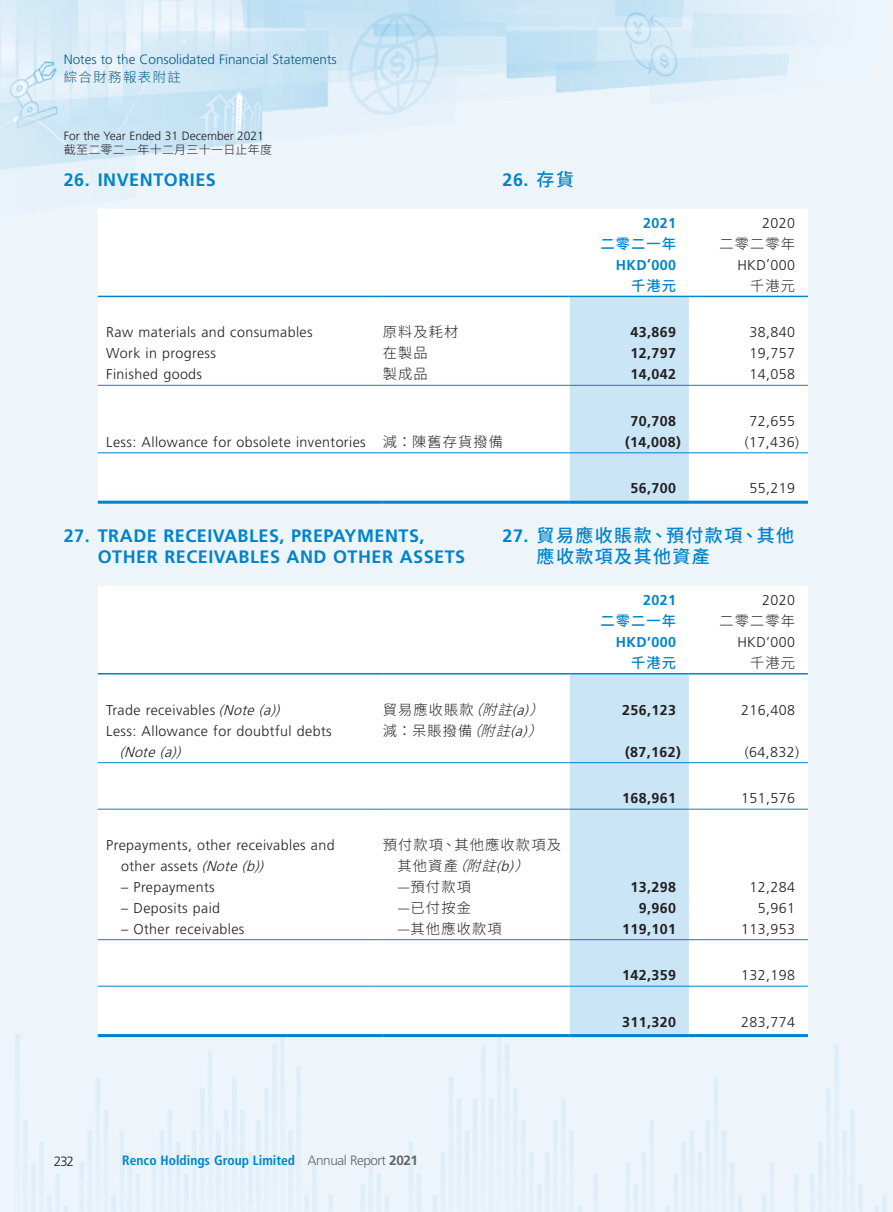
<style>
.page{position:relative;width:893px;height:1212px;background:#fff}
.page>*{position:absolute;margin:0;border:0;box-sizing:border-box;transform-origin:0 0}
.Heading_1{font:700 18px/21px "Frutiger LT Std";letter-spacing:.03em;color:#0083ca}
.C_Heading_1{font:500 18px/21px "Source Han Sans TC";letter-spacing:.08em;color:#0083ca}
.C_Heading_1-2{font:700 18px "Frutiger LT Std";color:#0083ca}
.Body_Text{font:300 14.25px/21px "Frutiger LT Std";letter-spacing:.03em;color:#231f20}
.Body_Text-2{font:300 14.25px/21px "Source Han Sans TC";letter-spacing:.08em;color:#231f20;text-align:center}
.Body_Text-3{font:700 14.25px "Frutiger LT Std";letter-spacing:.03em;color:#231f20}
.Body_Text-4{font:700 14.25px "Frutiger LT Std";letter-spacing:.03em;color:#0083ca}
.Body_Text-5{font:500 14.25px "Source Han Sans TC";letter-spacing:.08em;color:#0083ca}
.t1{font:700 condensed 13.5px "Frutiger LT Std";color:#0083ca}
.t2{font:300 13.5px "Frutiger LT Std";color:#0a5e87}
.t3{font:300 13.5px "Source Han Sans TC";letter-spacing:.1em;color:#0a5e87}
.t4{font:300 13.5px "Frutiger LT Std";color:#231f20}
.t5{font:300 12px "Frutiger LT Std";color:#231f20}
.t6{font:300 12px "Source Han Sans TC";letter-spacing:.025em;color:#231f20}
.s1{font-family:"Source Han Sans TC"}
.s2{font-family:"Source Han Sans TC";font-weight:500}
.s3{font-style:italic}
.s4{font-family:"Frutiger LT Std";font-style:italic}
.s5{font-family:"Frutiger LT Std";font-weight:700}
.s6{font-weight:300;font-stretch:normal;color:#636366}
.s7{font-stretch:normal;color:#636366}
</style>
<div class="page">
<img style="left:0;top:0;width:893px;height:1212px">
<svg style="left:98px;top:209px;width:710px;height:84px"></svg>
<svg style="left:98px;top:293px;width:710px;height:208px"></svg>
<svg style="left:98px;top:297px;width:710px;height:198px"></svg>
<div style="left:570px;top:297px;width:119px;height:204px;background:#cae5f5"></div>
<hr style="left:98px;top:296px;width:285px;height:1px;background:#0083ca">
<hr style="left:383px;top:296px;width:187px;height:1px;background:#0083ca">
<hr style="left:570px;top:296px;width:119px;height:1px;background:#0083ca">
<hr style="left:689px;top:296px;width:119px;height:1px;background:#0083ca">
<hr style="left:98px;top:385px;width:285px;height:1px;background:#0083ca">
<hr style="left:383px;top:385px;width:187px;height:1px;background:#0083ca">
<hr style="left:570px;top:385px;width:119px;height:1px;background:#0083ca">
<hr style="left:689px;top:385px;width:119px;height:1px;background:#0083ca">
<hr style="left:98px;top:452px;width:285px;height:1px;background:#0083ca">
<hr style="left:383px;top:452px;width:187px;height:1px;background:#0083ca">
<hr style="left:570px;top:452px;width:119px;height:1px;background:#0083ca">
<hr style="left:689px;top:452px;width:119px;height:1px;background:#0083ca">
<hr style="left:98px;top:501px;width:285px;height:3px;background:#0083ca">
<hr style="left:383px;top:501px;width:187px;height:3px;background:#0083ca">
<hr style="left:570px;top:501px;width:119px;height:3px;background:#0083ca">
<hr style="left:689px;top:501px;width:119px;height:3px;background:#0083ca">
<svg style="left:98px;top:586px;width:710px;height:84px"></svg>
<svg style="left:98px;top:670px;width:710px;height:364px"></svg>
<svg style="left:98px;top:674px;width:710px;height:354px"></svg>
<div style="left:570px;top:674px;width:119px;height:360px;background:#cae5f5"></div>
<hr style="left:98px;top:673px;width:285px;height:1px;background:#0083ca">
<hr style="left:383px;top:673px;width:187px;height:1px;background:#0083ca">
<hr style="left:570px;top:673px;width:119px;height:1px;background:#0083ca">
<hr style="left:689px;top:673px;width:119px;height:1px;background:#0083ca">
<hr style="left:98px;top:762px;width:285px;height:1px;background:#0083ca">
<hr style="left:383px;top:762px;width:187px;height:1px;background:#0083ca">
<hr style="left:570px;top:762px;width:119px;height:1px;background:#0083ca">
<hr style="left:689px;top:762px;width:119px;height:1px;background:#0083ca">
<hr style="left:98px;top:809px;width:285px;height:1px;background:#0083ca">
<hr style="left:383px;top:809px;width:187px;height:1px;background:#0083ca">
<hr style="left:570px;top:809px;width:119px;height:1px;background:#0083ca">
<hr style="left:689px;top:809px;width:119px;height:1px;background:#0083ca">
<hr style="left:98px;top:939px;width:285px;height:1px;background:#0083ca">
<hr style="left:383px;top:939px;width:187px;height:1px;background:#0083ca">
<hr style="left:570px;top:939px;width:119px;height:1px;background:#0083ca">
<hr style="left:689px;top:939px;width:119px;height:1px;background:#0083ca">
<hr style="left:98px;top:986px;width:285px;height:1px;background:#0083ca">
<hr style="left:383px;top:986px;width:187px;height:1px;background:#0083ca">
<hr style="left:570px;top:986px;width:119px;height:1px;background:#0083ca">
<hr style="left:689px;top:986px;width:119px;height:1px;background:#0083ca">
<hr style="left:98px;top:1034px;width:285px;height:3px;background:#0083ca">
<hr style="left:383px;top:1034px;width:187px;height:3px;background:#0083ca">
<hr style="left:570px;top:1034px;width:119px;height:3px;background:#0083ca">
<hr style="left:689px;top:1034px;width:119px;height:3px;background:#0083ca">
<p class="t2" style="left:64px;top:52px;width:274px">Notes to the Consolidated Financial Statements</p>
<p class="t3" style="left:64px;top:69px;width:119px">綜合財務報表附註</p>
<p class="t5" style="left:64px;top:129px;width:226px">For the Year Ended 31 December 2021<span class="s1">　　</span></p>
<p class="t6" style="left:64px;top:143px;width:210px">截至二零二一年十二月三十一日止年度</p>
<p class="Heading_1" style="left:64px;top:169px;width:154px">26. INVENTORIES</p>
<p class="C_Heading_1-2" style="left:503px;top:169px;width:73px">26. <span class="s2">存貨</span></p>
<p class="Body_Text-4" style="left:643px;top:215px;width:34px">2021</p>
<p class="Body_Text" style="left:762px;top:213px;width:34px">2020</p>
<p class="Body_Text-5" style="left:600px;top:236px;width:77px">二零二一年</p>
<p class="Body_Text-2" style="left:719px;top:234px;width:77px">二零二零年</p>
<p class="Body_Text-4" style="left:616px;top:257px;width:62px">HKD’000</p>
<p class="Body_Text" style="left:737px;top:255px;width:59px">HKD’000</p>
<p class="Body_Text-5" style="left:631px;top:278px;width:46px">千港元</p>
<p class="Body_Text-2" style="left:750px;top:276px;width:46px">千港元</p>
<p class="Body_Text" style="left:106px;top:322px;width:208px">Raw materials and consumables</p>
<p class="Body_Text-2" style="left:383px;top:322px;width:77px">原料及耗材</p>
<p class="Body_Text-3" style="left:631px;top:324px;width:47px">43,869</p>
<p class="Body_Text" style="left:750px;top:322px;width:47px">38,840</p>
<p class="Body_Text" style="left:106px;top:343px;width:111px">Work in progress</p>
<p class="Body_Text-2" style="left:383px;top:343px;width:46px">在製品</p>
<p class="Body_Text-3" style="left:631px;top:345px;width:47px">12,797</p>
<p class="Body_Text" style="left:750px;top:343px;width:47px">19,757</p>
<p class="Body_Text" style="left:106px;top:364px;width:97px">Finished goods</p>
<p class="Body_Text-2" style="left:383px;top:364px;width:46px">製成品</p>
<p class="Body_Text-3" style="left:631px;top:366px;width:47px">14,042</p>
<p class="Body_Text" style="left:750px;top:364px;width:47px">14,058</p>
<p class="Body_Text-3" style="left:631px;top:413px;width:47px">70,708</p>
<p class="Body_Text" style="left:750px;top:411px;width:47px">72,655</p>
<p class="Body_Text" style="left:106px;top:432px;width:261px">Less: Allowance for obsolete inventories</p>
<p class="Body_Text-2" style="left:383px;top:432px;width:122px">減：陳舊存貨撥備</p>
<p class="Body_Text-3" style="left:625px;top:434px;width:57px">(14,008)</p>
<p class="Body_Text" style="left:745px;top:432px;width:56px">(17,436)</p>
<p class="Body_Text-3" style="left:631px;top:480px;width:47px">56,700</p>
<p class="Body_Text" style="left:750px;top:478px;width:47px">55,219</p>
<p class="Heading_1" style="left:98px;top:526px;width:369px;text-indent:-34px">27. TRADE RECEIVABLES, PREPAYMENTS,<br>OTHER RECEIVABLES AND OTHER ASSETS</p>
<p class="Body_Text-4" style="left:643px;top:592px;width:34px">2021</p>
<p class="Body_Text" style="left:762px;top:590px;width:34px">2020</p>
<p class="Body_Text-5" style="left:600px;top:613px;width:77px">二零二一年</p>
<p class="Body_Text-2" style="left:719px;top:611px;width:77px">二零二零年</p>
<p class="Body_Text-4" style="left:616px;top:634px;width:62px">HKD’000</p>
<p class="Body_Text" style="left:737px;top:632px;width:59px">HKD’000</p>
<p class="Body_Text-5" style="left:631px;top:655px;width:46px">千港元</p>
<p class="Body_Text-2" style="left:750px;top:653px;width:46px">千港元</p>
<p class="Body_Text" style="left:106px;top:700px;width:179px">Trade receivables <span class="s3">(Note (a))</span></p>
<p class="Body_Text-2" style="left:383px;top:699px;width:173px">貿易應收賬款<span class="s3">（附註</span><span class="s4">(a)</span><span class="s3">）</span></p>
<p class="Body_Text-3" style="left:622px;top:701px;width:55px">256,123</p>
<p class="Body_Text" style="left:741px;top:700px;width:55px">216,408</p>
<p class="Body_Text" style="left:120px;top:721px;width:213px;text-indent:-13px">Less: Allowance for doubtful debts <span class="s3">(Note (a))</span></p>
<p class="Body_Text-2" style="left:383px;top:720px;width:172px">減：呆賬撥備<span class="s3">（附註</span><span class="s4">(a)</span><span class="s3">）</span></p>
<p class="C_Heading_1" style="left:537px;top:526px;width:259px;text-indent:-34px"><span class="s5">27.</span> 貿易應收賬款、預付款項、其他應收款項及其他資產</p>
<p class="Body_Text-3" style="left:625px;top:743px;width:57px">(87,162)</p>
<p class="Body_Text" style="left:745px;top:742px;width:56px">(64,832)</p>
<p class="Body_Text-3" style="left:622px;top:790px;width:55px">168,961</p>
<p class="Body_Text" style="left:741px;top:788px;width:55px">151,576</p>
<p class="Body_Text" style="left:121px;top:835px;width:215px;text-indent:-15px">Prepayments, other receivables and other assets <span class="s3">(Note (b))</span></p>
<p class="Body_Text-2" style="left:383px;top:834px;width:180px">預付款項、其他應收款項及其他資產<span class="s3">（附註</span><span class="s4">(b)</span><span class="s3">）</span></p>
<p class="Body_Text" style="left:121px;top:877px;width:95px">– Prepayments</p>
<p class="Body_Text-2" style="left:398px;top:876px;width:75px">—預付款項</p>
<p class="Body_Text-3" style="left:631px;top:878px;width:47px">13,298</p>
<p class="Body_Text" style="left:750px;top:877px;width:47px">12,284</p>
<p class="Body_Text" style="left:121px;top:898px;width:101px">– Deposits paid</p>
<p class="Body_Text-2" style="left:398px;top:897px;width:75px">—已付按金</p>
<p class="Body_Text-3" style="left:639px;top:899px;width:39px">9,960</p>
<p class="Body_Text" style="left:758px;top:898px;width:39px">5,961</p>
<p class="Body_Text" style="left:121px;top:919px;width:125px">– Other receivables</p>
<p class="Body_Text-2" style="left:398px;top:918px;width:106px">—其他應收款項</p>
<p class="Body_Text-3" style="left:622px;top:920px;width:55px">119,101</p>
<p class="Body_Text" style="left:741px;top:919px;width:55px">113,953</p>
<p class="Body_Text-3" style="left:622px;top:967px;width:55px">142,359</p>
<p class="Body_Text" style="left:741px;top:965px;width:55px">132,198</p>
<p class="Body_Text-3" style="left:622px;top:1013px;width:55px">311,320</p>
<p class="Body_Text" style="left:741px;top:1012px;width:55px">283,774</p>
<p class="t4" style="left:54px;top:1153px;width:22px">232</p>
<p class="t1" style="left:122px;top:1152px;width:297px">Renco Holdings Group Limited <span class="s6">Annual Report</span> <span class="s7">2021</span></p>
</div>
